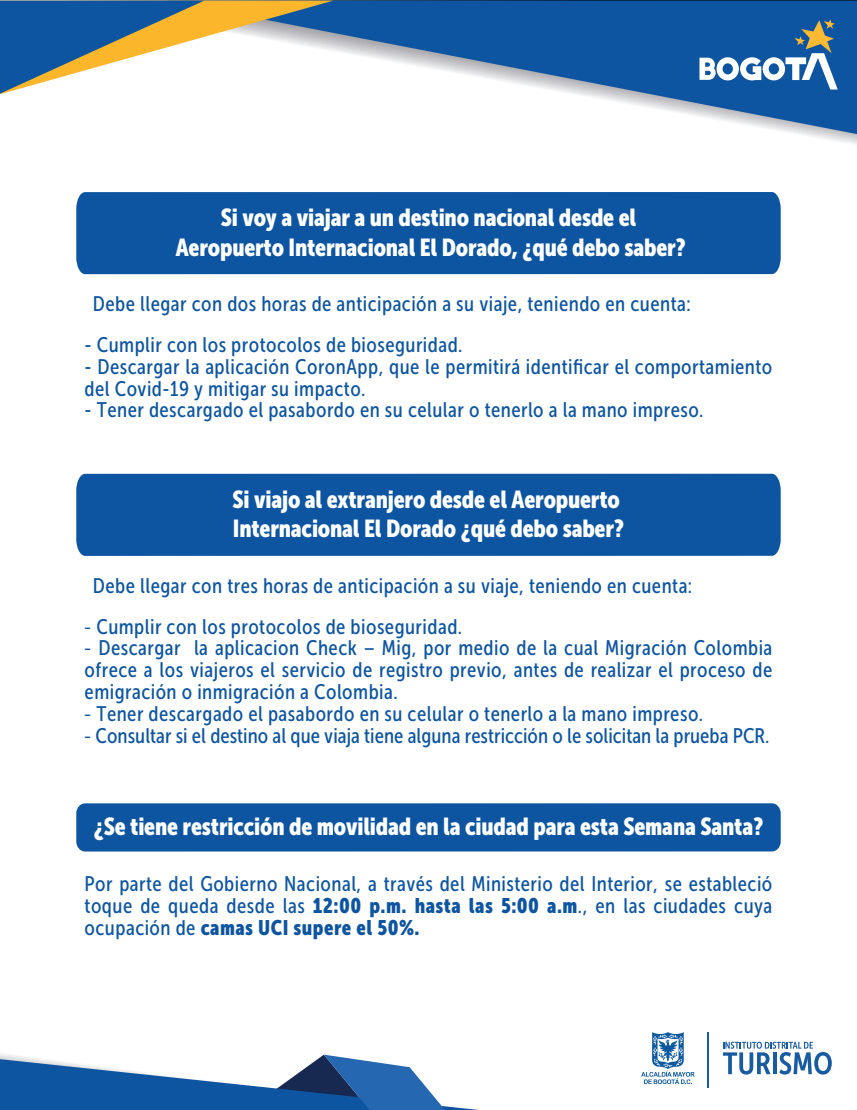
<style>
.page{position:relative;width:857px;height:1110px;background:#fff}
.page>*{position:absolute;margin:0;border:0;box-sizing:border-box;transform-origin:0 0}
.t1{font:24.41px/29.3px "Museo Sans Cond 900";letter-spacing:-.01em;color:#fff;text-align:center}
.t2{font:21px/21.9px "Museo Sans Cond 500";letter-spacing:.02em;color:#0e55a1}
.t3{font:21px "Museo Sans Cond 500";color:#0e55a1}
.t4{font:21px "Museo Sans Cond 900";letter-spacing:.02em;color:#0e55a1}
.s1{font-family:"Myriad Pro"}
.s2{font-family:"Museo Sans Cond 900"}
.s3{font-family:"Museo Sans Cond 500"}
</style>
<div class="page">
<svg style="left:0;top:1054px;width:479px;height:56px"></svg>
<svg style="left:333px;top:1px;width:524px;height:133px;fill:#0e55a1"></svg>
<svg style="left:0;top:1px;width:333px;height:93px"></svg>
<svg style="left:723px;top:1041px;width:108px;height:33px"></svg>
<hr style="left:707px;top:1032px;width:2px;height:55px;background:#195ba0">
<svg style="left:641px;top:1032px;width:53px;height:52px"></svg>
<svg style="left:699px;top:19px;width:138px;height:71px"></svg>
<div style="left:76px;top:192px;width:704px;height:82px;background:#0e55a1"></div>
<div style="left:76px;top:474px;width:704px;height:82px;background:#0e55a1"></div>
<div style="left:76px;top:803px;width:704px;height:48px;background:#0e55a1"></div>
<p class="t1" style="left:176px;top:203px;width:511px">Si voy a viajar a un destino nacional desde el<br>Aeropuerto Internacional El Dorado, ¿qué debo saber?</p>
<p class="t2" style="left:93px;top:293px;width:599px">Debe llegar con dos horas de anticipación a su viaje, teniendo en cuenta:</p>
<p class="t2" style="left:85px;top:334px;width:379px">- Cumplir con los protocolos de bioseguridad.</p>
<p class="t2" style="left:85px;top:355px;width:689px">- Descargar la aplicación CoronApp, que le permitirá identificar el comportamiento del Covid-19 y mitigar su impacto.</p>
<p class="t2" style="left:85px;top:399px;width:620px">- Tener descargado el pasabordo en su celular o tenerlo a la mano impreso.</p>
<p class="t1" style="left:233px;top:485px;width:393px;text-align:left">Si viajo al extranjero desde el Aeropuerto<br>Internacional El Dorado ¿qué debo saber?</p>
<p class="t2" style="left:93px;top:575px;width:601px">Debe llegar con tres horas de anticipación a su viaje, teniendo en cuenta:</p>
<p class="t2" style="left:85px;top:615px;width:379px"><span class="s1">-</span> Cumplir con los protocolos de bioseguridad.</p>
<p class="t2" style="left:85px;top:637px;width:689px;text-align:justify"><span class="s1">-</span> Descargar la aplicacion Check – Mig, por medio de la cual Migración Colombia ofrece a los viajeros el servicio de registro previo, antes de realizar el proceso de emigración o inmigración a Colombia.</p>
<p class="t2" style="left:85px;top:703px;width:620px"><span class="s1">-</span> Tener descargado el pasabordo en su celular o tenerlo a la mano impreso.</p>
<p class="t3" style="left:85px;top:724px;width:686px"><span class="s1">-</span> Consultar si el destino al que viaja tiene alguna restricción o le solicitan la prueba PCR.</p>
<p class="t1" style="left:94px;top:811px;width:671px">¿Se tiene restricción de movilidad en la ciudad para esta Semana Santa?</p>
<p class="t2" style="left:85px;top:873px;width:689px">Por parte del Gobierno Nacional, a través del Ministerio del Interior, se estableció toque de queda desde las <span class="s2">12:00 p.m. hasta las 5:00 a.m</span>., en las ciudades cuya</p>
<p class="t4" style="left:85px;top:915px;width:336px"><span class="s3">ocupación de</span> camas UCI supere el 50%.</p>
</div>
